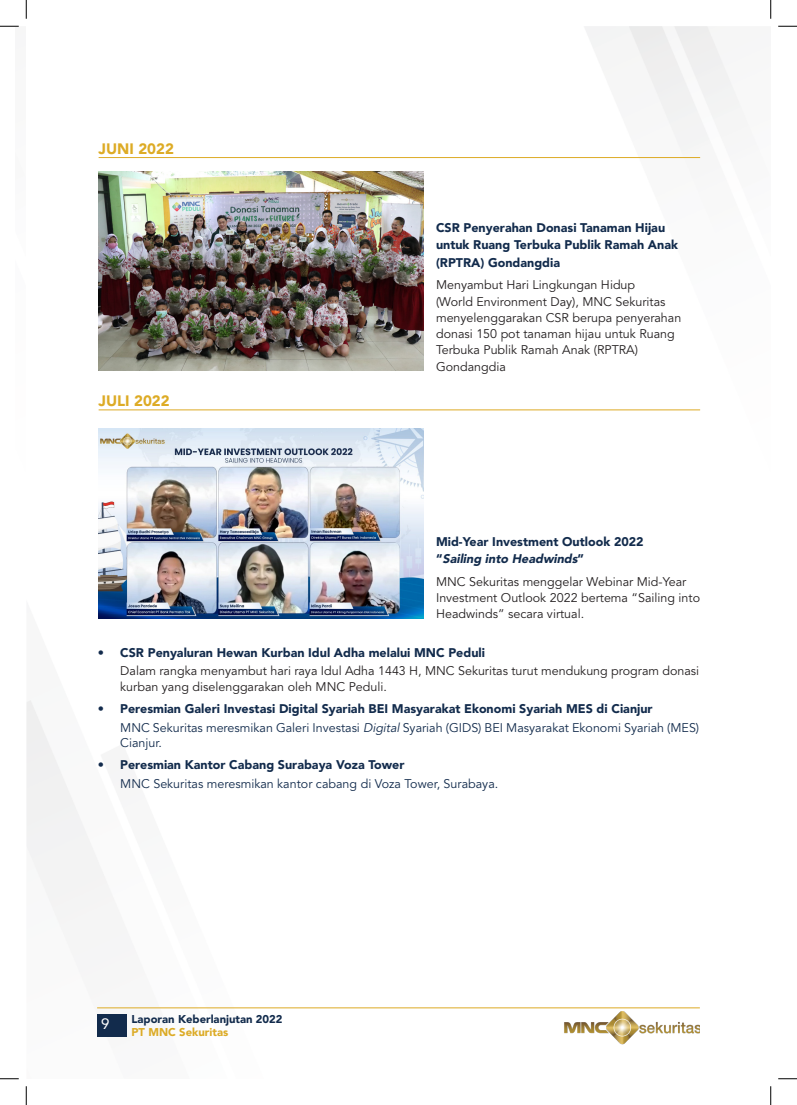
<style>
.page{position:relative;width:797px;height:1105px;background:#fff}
.page>*{position:absolute;margin:0;border:0;box-sizing:border-box;transform-origin:0 0}
.t1{font:900 15px "Avenir LT Pro";color:#ddab25}
.t2{font:15px "Avenir LT Pro";color:#fff}
.t3{font:12.5px/16.2px "Avenir LT Pro";color:#231f20}
.t4{font:900 12.5px/17.5px "Avenir LT Pro";color:#122b4c}
.t5{font:12.5px/15px "Avenir LT Pro";color:#122b4c}
.t6{font:italic 900 12.5px "Avenir LT Pro";color:#122b4c}
.t7{font:900 11.25px "Avenir LT Pro";color:#122b4c}
.t8{font:900 11.25px "Avenir LT Pro";color:#dcab26}
.s1{font-style:normal}
.s2{font-style:italic}
</style>
<div class="page">
<img style="left:27px;top:26px;width:714px;height:1008px">
<img style="left:563px;top:1011px;width:136px;height:34px">
<hr style="left:97px;top:1007px;width:603px;height:1px;background:#ddab25">
<div style="left:97px;top:1014px;width:30px;height:23px;background:#122b4c"></div>
<img style="left:98px;top:172px;width:325px;height:199px">
<img style="left:98px;top:429px;width:325px;height:189px">
<hr style="left:99px;top:157px;width:601px;height:1px;background:#ddab25">
<hr style="left:99px;top:409px;width:601px;height:1px;background:#ddab25">
<svg style="left:0;top:25px;width:19px;height:2px"></svg>
<svg style="left:778px;top:25px;width:19px;height:2px"></svg>
<svg style="left:0;top:1078px;width:19px;height:1px"></svg>
<svg style="left:778px;top:1078px;width:19px;height:1px"></svg>
<svg style="left:25px;top:0;width:2px;height:19px"></svg>
<svg style="left:25px;top:1086px;width:2px;height:19px"></svg>
<svg style="left:770px;top:0;width:1px;height:19px"></svg>
<svg style="left:770px;top:1086px;width:1px;height:19px"></svg>
<p class="t1" style="left:99px;top:139px;width:77px">JUNI 2022</p>
<p class="t1" style="left:99px;top:392px;width:73px">JULI 2022</p>
<p class="t4" style="left:436px;top:219px;width:243px">CSR Penyerahan Donasi Tanaman Hijau untuk Ruang Terbuka Publik Ramah Anak (RPTRA) Gondangdia</p>
<p class="t3" style="left:436px;top:277px;width:247px">Menyambut Hari Lingkungan Hidup<br>(World Environment Day), MNC Sekuritas menyelenggarakan CSR berupa penyerahan donasi 150 pot tanaman hijau untuk Ruang Terbuka Publik Ramah Anak (RPTRA)<br>Gondangdia</p>
<p class="t4" style="left:436px;top:532px;width:209px">Mid-Year Investment Outlook 2022</p>
<p class="t6" style="left:436px;top:551px;width:149px"><span class="s1">“</span> Sailing into Headwinds<span class="s1">”</span></p>
<p class="t3" style="left:436px;top:573px;width:265px">MNC Sekuritas menggelar Webinar Mid-Year<br>Investment Outlook 2022 bertema “Sailing into<br>Headwinds” secara virtual.</p>
<p class="t4" style="left:98px;top:644px;width:389px">• CSR Penyaluran Hewan Kurban Idul Adha melalui MNC Peduli</p>
<p class="t3" style="left:120px;top:664px;width:580px;line-height:15px">Dalam rangka menyambut hari raya Idul Adha 1443 H, MNC Sekuritas turut mendukung program donasi kurban yang diselenggarakan oleh MNC Peduli.</p>
<p class="t4" style="left:98px;top:700px;width:556px">• Peresmian Galeri Investasi Digital Syariah BEI Masyarakat Ekonomi Syariah MES di Cianjur</p>
<p class="t5" style="left:120px;top:720px;width:580px">MNC Sekuritas meresmikan Galeri Investasi <span class="s2">Digital</span>Syariah (GIDS) BEI Masyarakat Ekonomi Syariah (MES)<br>Cianjur.</p>
<p class="t4" style="left:98px;top:756px;width:308px">• Peresmian Kantor Cabang Surabaya Voza Tower</p>
<p class="t5" style="left:120px;top:776px;width:379px">MNC Sekuritas meresmikan kantor cabang di Voza Tower, Surabaya.</p>
<p class="t2" style="left:101px;top:1015px;width:10px">9</p>
<p class="t7" style="left:131px;top:1012px;width:152px">Laporan Keberlanjutan 2022</p>
<p class="t8" style="left:131px;top:1025px;width:98px">PT MNC Sekuritas</p>
</div>
